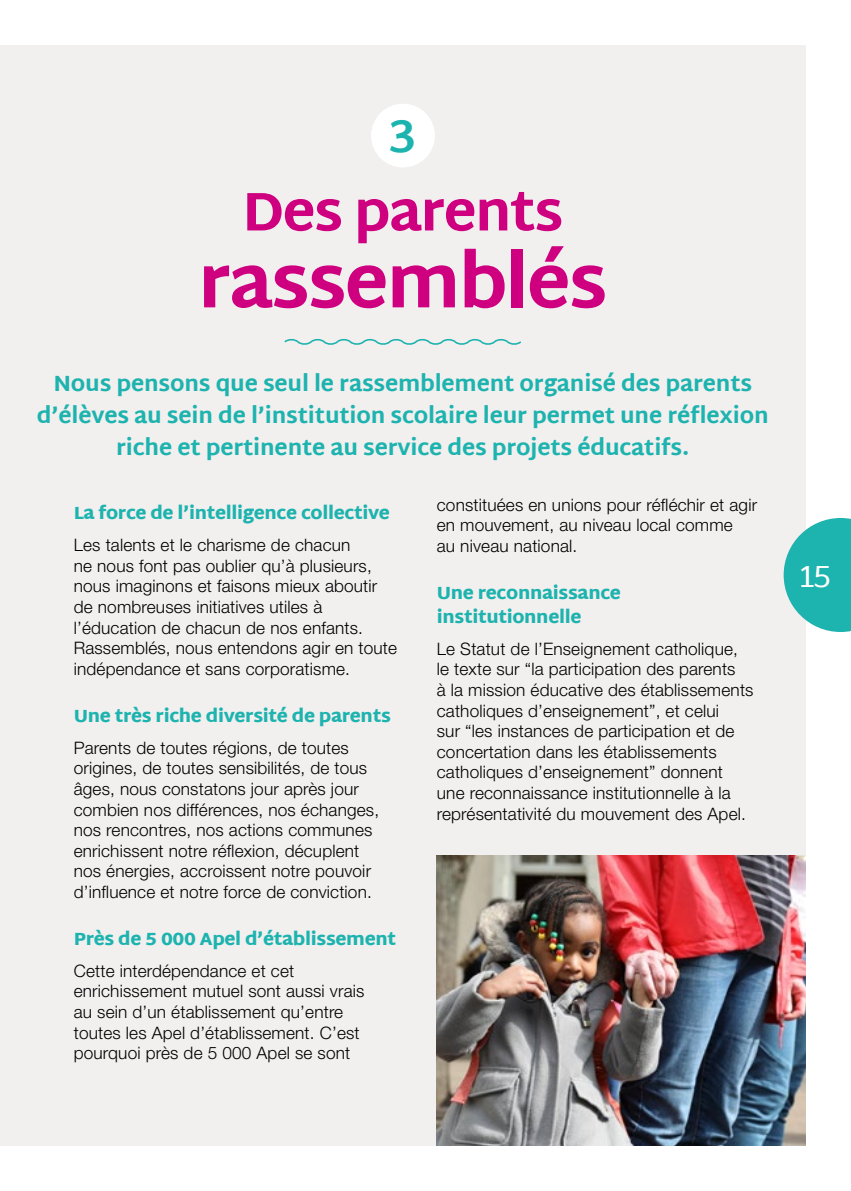
<style>
.page{position:relative;width:851px;height:1191px;background:#fff}
.page>*{position:absolute;margin:0;border:0;box-sizing:border-box;transform-origin:0 0}
.t1{font:800 73.2px "Martel Sans";letter-spacing:-.03em;color:#ce007f}
.t2{font:800 55px "Martel Sans";letter-spacing:-.03em;color:#ce007f}
.t3{font:700 46.6px "Martel Sans";color:#1db3ae}
.t4{font:31.2px "Martel Sans";color:#fff}
.t5{font:800 22px/32px "Martel Sans";letter-spacing:-.01em;color:#1db3ae;text-align:center}
.t6{font:900 18px/24px "Martel Sans";letter-spacing:-.02em;color:#1db3ae}
.t7{font:300 17.2px/20.6px "Helvetica Neue LT Std";letter-spacing:.01em;color:#000}
</style>
<div class="page">
<div style="left:0;top:45px;width:805px;height:1100px;background:#f2efef"></div>
<img style="left:437px;top:855px;width:368px;height:290px">
<svg style="left:284px;top:339px;width:238px;height:6px"></svg>
<div style="left:371px;top:104px;width:63px;height:63px;background:#fff;border-radius:50%"></div>
<svg style="left:783px;top:518px;width:67px;height:114px"></svg>
<h3 class="t3" style="left:388px;top:108px;width:30px">3</h3>
<h2 class="t2" style="left:242px;top:179px;width:323px">Des parents</h2>
<h1 class="t1" style="left:198px;top:239px;width:411px">rassemblés</h1>
<p class="t5" style="left:37px;top:367px;width:733px">Nous pensons que seul le rassemblement organisé des parents d’élèves au sein de l’institution scolaire leur permet une réflexion riche et pertinente au service des projets éducatifs.</p>
<p class="t6" style="left:74px;top:501px;width:318px">La force de l’intelligence collective</p>
<p class="t7" style="left:74px;top:534px;width:325px">Les talents et le charisme de chacun<br>ne nous font pas oublier qu’à plusieurs, nous imaginons et faisons mieux aboutir de nombreuses initiatives utiles à l’éducation de chacun de nos enfants.<br>Rassemblés, nous entendons agir en toute indépendance et sans corporatisme.</p>
<p class="t6" style="left:74px;top:703px;width:318px">Une très riche diversité de parents</p>
<p class="t7" style="left:74px;top:737px;width:307px">Parents de toutes régions, de toutes origines, de toutes sensibilités, de tous âges, nous constatons jour après jour combien nos différences, nos échanges, nos rencontres, nos actions communes enrichissent notre réflexion, décuplent nos énergies, accroissent notre pouvoir d’influence et notre force de conviction.</p>
<p class="t6" style="left:74px;top:926px;width:324px">Près de 5 000 Apel d’établissement</p>
<p class="t7" style="left:74px;top:960px;width:292px">Cette interdépendance et cet enrichissement mutuel sont aussi vrais au sein d’un établissement qu’entre toutes les Apel d’établissement. C’est pourquoi près de 5 000 Apel se sont</p>
<p class="t7" style="left:437px;top:494px;width:322px">constituées en unions pour réfléchir et agir en mouvement, au niveau local comme<br>au niveau national.</p>
<p class="t6" style="left:437px;top:580px;width:186px">Une reconnaissance institutionnelle</p>
<p class="t7" style="left:437px;top:638px;width:318px">Le Statut de l’Enseignement catholique, le texte sur “la participation des parents<br>à la mission éducative des établissements catholiques d’enseignement”, et celui<br>sur “les instances de participation et de concertation dans les établissements catholiques d’enseignement” donnent une reconnaissance institutionnelle à la représentativité du mouvement des Apel.</p>
<h3 class="t4" style="left:797px;top:557px;width:34px">15</h3>
</div>
